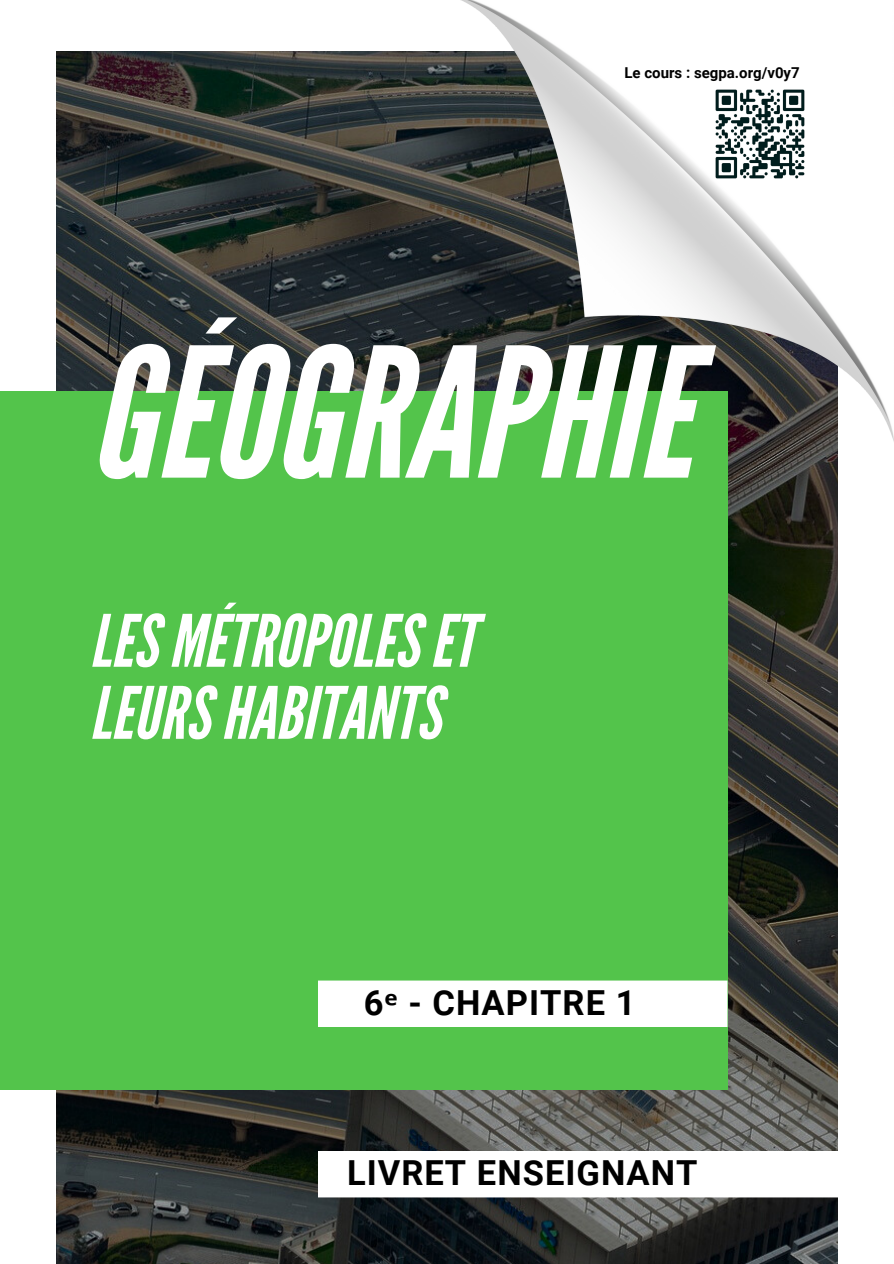
<style>
.page{position:relative;width:894px;height:1264px;background:#fff}
.page>*{position:absolute;margin:0;border:0;box-sizing:border-box;transform-origin:0 0}
.t1{font:italic 180px "League Gothic";color:#fff}
.t2{font:italic 72px/72px "League Gothic";color:#fff}
.t3{font:700 34.5px "Roboto";letter-spacing:.03em;color:#000}
.t4{font:700 15px "Roboto";color:#000}
.s1{font-family:"Noto Sans"}
</style>
<div class="page">
<img style="left:56px;top:51px;width:782px;height:1212px">
<div style="left:0;top:391px;width:727px;height:699px;background:#53c44b"></div>
<div style="left:318px;top:980px;width:409px;height:47px;background:#fff"></div>
<svg style="left:318px;top:1150px;width:520px;height:47px"></svg>
<img style="left:446px;top:0;width:447px;height:442px">
<img style="left:714px;top:89px;width:89px;height:89px">
<h3 class="t4" style="left:624px;top:64px;width:177px">Le cours : segpa.org/v0y7</h3>
<p class="t1" style="left:89px;top:309px;width:603px">GÉOGRAPHIE</p>
<p class="t2" style="left:89px;top:606px;width:387px">LES MÉTROPOLESET<br>LEURSHABITANTS</p>
<p class="t3" style="left:363px;top:982px;width:273px">6<span class="s1">ᵉ</span> - CHAPITRE 1</p>
<h1 class="t3" style="left:347px;top:1152px;width:352px">LIVRET ENSEIGNANT</h1>
</div>
